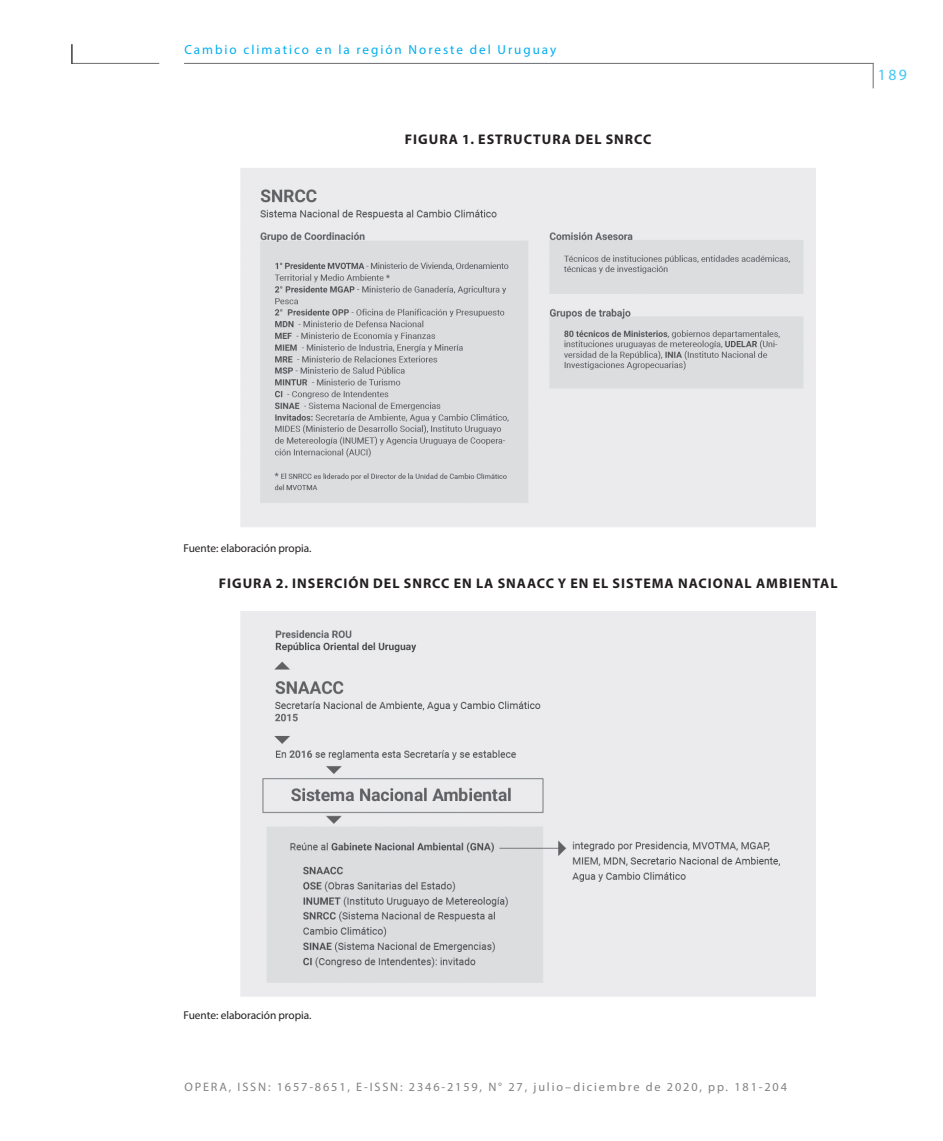
<style>
.page{position:relative;width:943px;height:1141px;background:#fff}
.page>*{position:absolute;margin:0;border:0;box-sizing:border-box;transform-origin:0 0}
.t1{font:15.75px "Myriad Pro";color:#40c7f4}
.t2{font:15.22px "Arial";color:#040503}
.t3{font:700 14px "Myriad Pro";letter-spacing:.07em;color:#231f20}
.t4{font:13.12px "Myriad Pro";letter-spacing:.15em;color:#00aeef}
.t5{font:12.25px "Myriad Pro";letter-spacing:.15em;color:#808285}
.t6{font:11.38px "Myriad Pro";letter-spacing:-.005em;color:#231f20}
</style>
<div class="page">
<hr style="left:184px;top:63px;width:689px;height:1px;background:#6c6d70">
<svg style="left:872px;top:64px;width:1px;height:24px"></svg>
<hr style="left:71px;top:63px;width:88px;height:1px;background:#6c6d70">
<hr style="left:71px;top:44px;width:2px;height:20px;background:#231f20">
<img style="left:241px;top:168px;width:574px;height:359px">
<img style="left:241px;top:612px;width:574px;height:385px">
<p class="t4" style="left:184px;top:42px;width:373px">Cambio climatico en la región Noreste del Uruguay</p>
<p class="t3" style="left:405px;top:131px;width:248px">FIGURA 1. ESTRUCTURA DEL SNRCC</p>
<p class="t1" style="left:878px;top:65px;width:30px">189</p>
<p class="t6" style="left:184px;top:541px;width:129px">Fuente: elaboración propia.</p>
<p class="t2" style="left:222px;top:573px;width:187px">Fuente: elaboración propia.</p>
<p class="t3" style="left:219px;top:574px;width:620px">FIGURA 2. INSERCIÓN DEL SNRCC EN LA SNAACC Y EN EL SISTEMA NACIONAL AMBIENTAL</p>
<p class="t6" style="left:184px;top:1008px;width:129px">Fuente: elaboración propia.</p>
<p class="t5" style="left:184px;top:1080px;width:604px">OPERA, ISSN: 1657-8651, E-ISSN: 2346-2159, N° 27, julio–diciembre de 2020, pp. 181-204</p>
</div>
